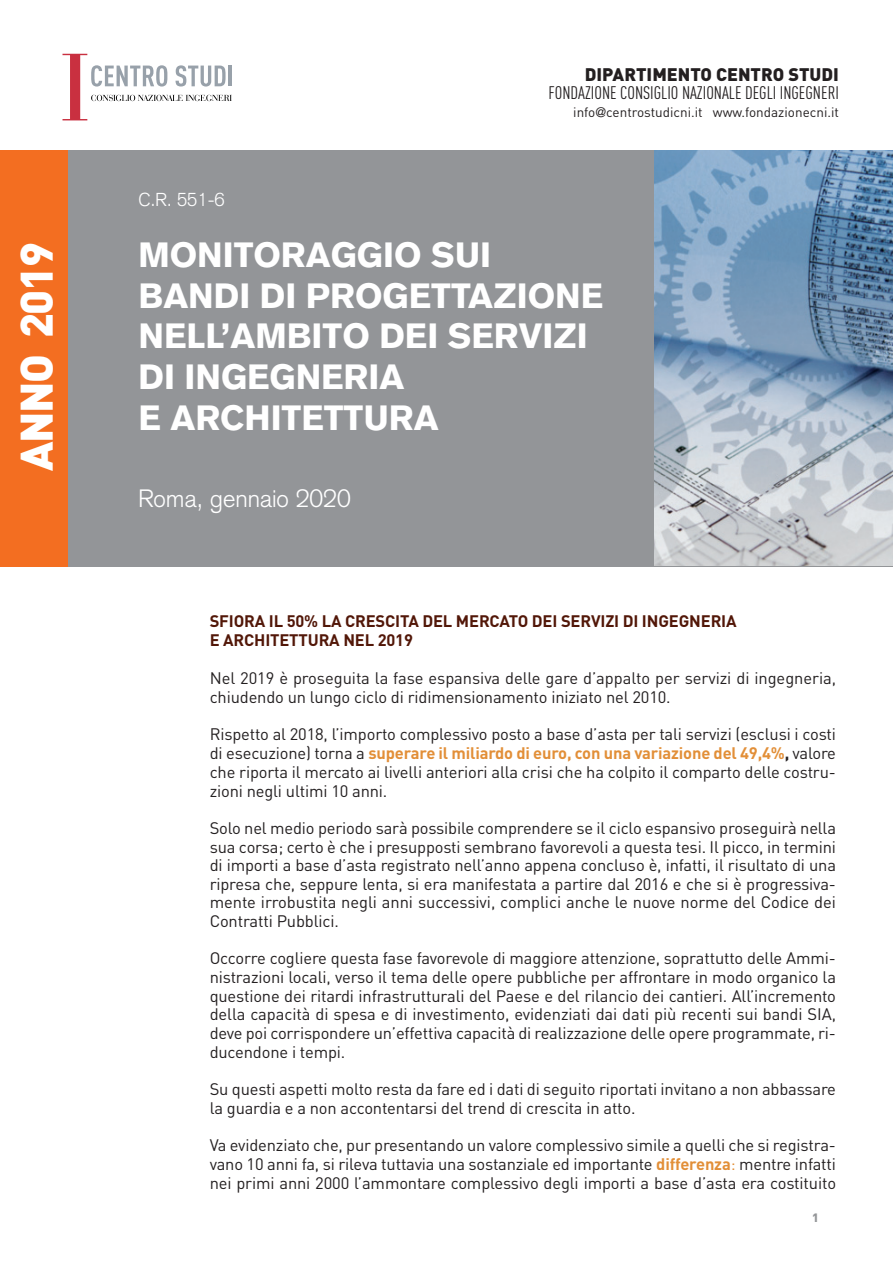
<style>
.page{position:relative;width:893px;height:1263px;background:#fff}
.page>*{position:absolute;margin:0;border:0;box-sizing:border-box;transform-origin:0 0}
.t1{font:900 45px "DIN";letter-spacing:-.03em;color:#fff}
.t2{font:900 34.5px/40.7px "Akzidenz Grotesk";color:#fff}
.t3{font:300 24.75px "Akzidenz Grotesk";color:#fff}
.t4{font:300 18.45px "Akzidenz Grotesk";color:#fff}
.t5{font:18px "DIN Cond";color:#231f20}
.t6{font:900 18px "DIN";color:#231f20}
.t7{font:16.5px/18.6px "DIN";letter-spacing:-.01em;color:#231f20;text-align:justify}
.t8{font:700 16.5px/18.6px "DIN";letter-spacing:-.01em;color:#521708}
.t9{font:13.5px "DIN";color:#231f20}
.t10{font:900 12px "DIN";color:#939598}
.s1{font-family:"Akzidenz Grotesk"}
.s2{font-weight:700;color:#e28f38}
.s3{font-weight:700}
.s4{color:#e28f38}
</style>
<div class="page">
<div style="left:0;top:150px;width:893px;height:417px;background:#939598"></div>
<div style="left:0;top:150px;width:67px;height:417px;background:#f36e21"></div>
<img style="left:654px;top:150px;width:239px;height:416px">
<svg style="left:63px;top:54px;width:169px;height:66px"></svg>
<hr style="left:228px;top:66px;width:4px;height:20px;background:#98a1aa">
<h1 class="t1" style="left:21px;top:471px;width:231px;rotate:-90deg">ANNO 2019</h1>
<p class="t4" style="left:138px;top:193px;width:88px">C.R. 551-6</p>
<p class="t6" style="left:585px;top:68px;width:256px">DIPARTIMENTO CENTRO STUDI</p>
<p class="t5" style="left:548px;top:86px;width:292px">FONDAZIONE CONSIGLIO NAZIONALE DEGLI INGEGNERI</p>
<p class="t9" style="left:573px;top:107px;width:267px">info<span class="s1">@</span>centrostudicni.it www.fondazionecni.it</p>
<h2 class="t2" style="left:138px;top:237px;width:466px">MONITORAGGIO SUI<br>BANDI DI PROGETTAZIONE<br>NELL’AMBITO DEI SERVIZI<br>DI INGEGNERIA<br>E ARCHITETTURA</h2>
<h3 class="t3" style="left:138px;top:489px;width:214px">Roma, gennaio 2020</h3>
<p class="t8" style="left:210px;top:613px;width:528px">SFIORA IL 50% LA CRESCITA DEL MERCATO DEI SERVIZI DI INGEGNERIA<br>E ARCHITETTURA NEL 2019</p>
<p class="t7" style="left:210px;top:671px;width:628px">Nel 2019 è proseguita la fase espansiva delle gare d’appalto per servizi di ingegneria, chiudendo un lungo ciclo di ridimensionamento iniziato nel 2010.</p>
<p class="t7" style="left:210px;top:727px;width:628px">Rispetto al 2018, l’importo complessivo posto a base d’asta per tali servizi (esclusi i costi di esecuzione) torna a <span class="s2">superare il miliardo di euro, con una variazione del 49,4%</span><span class="s3">,</span> valore che riporta il mercato ai livelli anteriori alla crisi che ha colpito il comparto delle costru&shy;zioni negli ultimi 10 anni.</p>
<p class="t7" style="left:210px;top:820px;width:628px">Solo nel medio periodo sarà possibile comprendere se il ciclo espansivo proseguirà nella sua corsa; certo è che i presupposti sembrano favorevoli a questa tesi. Il picco, in termini di importi a base d’asta registrato nell’anno appena concluso è, infatti, il risultato di una ripresa che, seppure lenta, si era manifestata a partire dal 2016 e che si è progressiva&shy;mente irrobustita negli anni successivi, complici anche le nuove norme del Codice dei Contratti Pubblici.</p>
<p class="t7" style="left:210px;top:951px;width:628px">Occorre cogliere questa fase favorevole di maggiore attenzione, soprattutto delle Ammi&shy;nistrazioni locali, verso il tema delle opere pubbliche per affrontare in modo organico la questione dei ritardi infrastrutturali del Paese e del rilancio dei cantieri. All’incremento della capacità di spesa e di investimento, evidenziati dai dati più recenti sui bandi SIA, deve poi corrispondere un’effettiva capacità di realizzazione delle opere programmate, ri&shy;ducendone i tempi.</p>
<p class="t7" style="left:210px;top:1081px;width:628px">Su questi aspetti molto resta da fare ed i dati di seguito riportati invitano a non abbassare la guardia e a non accontentarsi del trend di crescita in atto.</p>
<p class="t7" style="left:210px;top:1137px;width:628px">Va evidenziato che, pur presentando un valore complessivo simile a quelli che si registra&shy;vano 10 anni fa, si rileva tuttavia una sostanziale ed importante <span class="s2">differenza</span><span class="s4">:</span> mentre infatti nei primi anni 2000 l’ammontare complessivo degli importi a base d’asta era costituito</p>
<p class="t10" style="left:812px;top:1213px;width:8px">1</p>
</div>
